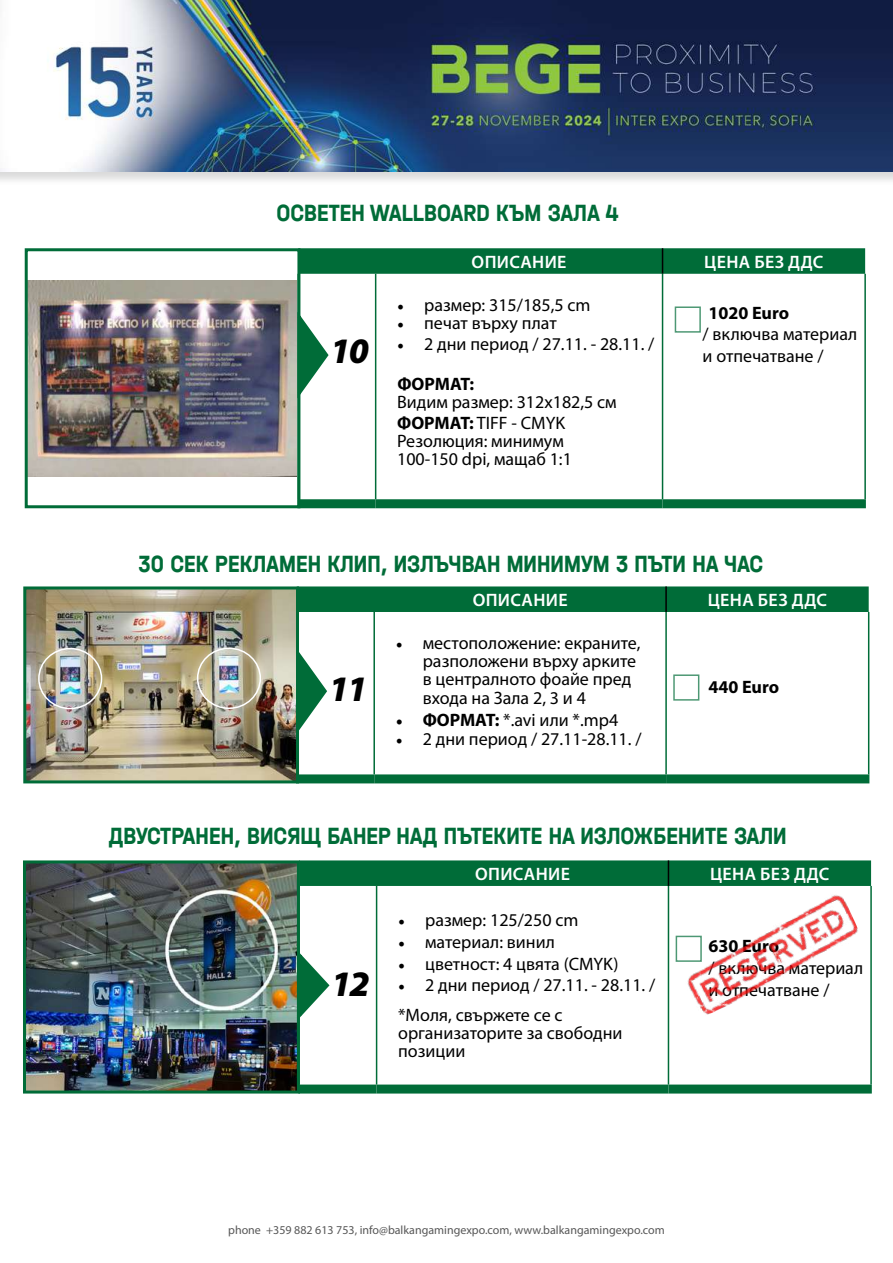
<style>
.page{position:relative;width:893px;height:1263px;background:#fff}
.page>*{position:absolute;margin:0;border:0;box-sizing:border-box;transform-origin:0 0}
.t1{font:italic 900 36px "Myriad Pro";color:#000}
.t2{font:700 24.75px "Halvar Mittel";color:#006c38;scale:.91 1}
.t3{font:18px/18.5px "Myriad Pro";color:#000}
.t4{font:600 18px "Myriad Pro";letter-spacing:.02em;color:#fff}
.t5{font:700 18px "Myriad Pro";color:#000}
.t6{font:12px "Myriad Pro";color:#575757}
.s1{font-family:"Minion Pro"}
.s2{font-weight:700}
.s3{font-family:"Minion Pro";font-weight:700}
</style>
<div class="page">
<div style="left:0;top:0;width:893px;height:186px;background:#000;opacity:.15"></div>
<img style="left:0;top:0;width:893px;height:171px">
<div style="left:299px;top:586px;width:570px;height:26px;background:#006c38"></div>
<hr style="left:665px;top:586px;width:2px;height:26px;background:#000">
<div style="left:296px;top:774px;width:78px;height:9px;background:#006c38"></div>
<div style="left:374px;top:774px;width:292px;height:9px;background:#006c38"></div>
<div style="left:666px;top:774px;width:203px;height:9px;background:#006c38"></div>
<hr style="left:373px;top:612px;width:2px;height:162px;background:#006c38">
<hr style="left:665px;top:612px;width:2px;height:162px;background:#006c38">
<hr style="left:868px;top:612px;width:1px;height:162px;background:#006c38">
<svg style="left:300px;top:248px;width:565px;height:26px;background:#046e3b"></svg>
<div style="left:297px;top:499px;width:79px;height:9px;background:#006c38"></div>
<div style="left:376px;top:499px;width:286px;height:9px;background:#006c38"></div>
<div style="left:662px;top:499px;width:204px;height:9px;background:#006c38"></div>
<hr style="left:375px;top:274px;width:1px;height:225px;background:#006c38">
<hr style="left:662px;top:274px;width:1px;height:225px;background:#006c38">
<hr style="left:864px;top:274px;width:2px;height:225px;background:#006c38">
<svg style="left:299px;top:652px;width:28px;height:79px"></svg>
<svg style="left:300px;top:312px;width:29px;height:91px"></svg>
<img style="left:27px;top:590px;width:268px;height:189px">
<div style="left:23px;top:586px;width:276px;height:197px;border:3px solid #006c38"></div>
<img style="left:29px;top:280px;width:267px;height:196px">
<div style="left:25px;top:248px;width:275px;height:260px;border:3px solid #006c38"></div>
<img style="left:31px;top:640px;width:79px;height:77px">
<div style="left:38px;top:648px;width:64px;height:61px;border:2px solid #fff;border-radius:50%"></div>
<img style="left:189px;top:640px;width:80px;height:77px">
<div style="left:197px;top:647px;width:64px;height:62px;border:2px solid #fff;border-radius:50%"></div>
<svg style="left:300px;top:860px;width:571px;height:26px;background:#046e3b"></svg>
<div style="left:298px;top:1084px;width:79px;height:9px;background:#006c38"></div>
<div style="left:377px;top:1084px;width:291px;height:9px;background:#006c38"></div>
<div style="left:668px;top:1084px;width:204px;height:9px;background:#006c38"></div>
<hr style="left:376px;top:886px;width:1px;height:198px;background:#006c38">
<hr style="left:668px;top:886px;width:1px;height:198px;background:#006c38">
<hr style="left:870px;top:886px;width:2px;height:198px;background:#006c38">
<svg style="left:300px;top:953px;width:30px;height:65px"></svg>
<img style="left:27px;top:864px;width:269px;height:225px">
<div style="left:23px;top:860px;width:277px;height:233px;border:3px solid #006c38"></div>
<img style="left:675px;top:895px;width:183px;height:120px">
<h2 class="t2" style="left:276px;top:198px;width:378px">ОСВЕТЕН WALLBOARD КЪМ ЗАЛА 4</h2>
<h1 class="t1" style="left:330px;top:327px;width:40px">10</h1>
<p class="t4" style="left:472px;top:250px;width:96px">ОПИСАНИЕ</p>
<p class="t4" style="left:704px;top:250px;width:121px">ЦЕНА БЕЗ ДДС</p>
<p class="t3" style="left:397px;top:295px;width:195px"><span class="s1">•</span> размер: 315/185,5 cm</p>
<p class="t3" style="left:397px;top:313px;width:161px"><span class="s1">•</span> печат върху плат</p>
<p class="t3" style="left:397px;top:324px;width:259px;line-height:39.6px"><span class="s1">•</span> 2 дни период / 27.11. - 28.11. /<br><span class="s2">ФОРМАТ:</span></p>
<p class="t3" style="left:397px;top:391px;width:221px;line-height:21.6px">Видим размер: 312х182,5 см<br><span class="s2">ФОРМАТ:</span> TIFF - CMYK</p>
<p class="t3" style="left:397px;top:432px;width:176px;line-height:18px">Резолюция: минимум<br>100-150 dpi, мащаб 1:1</p>
<p class="t5" style="left:708px;top:301px;width:82px">1020 Euro</p>
<p class="t3" style="left:703px;top:323px;width:156px;line-height:21.6px">/ включва материал и отпечатване /</p>
<h2 class="t2" style="left:139px;top:549px;width:688px">30 СЕК РЕКЛАМЕН КЛИП, ИЗЛЪЧВАН МИНИМУМ 3 ПЪТИ НА ЧАС</h2>
<h1 class="t1" style="left:329px;top:665px;width:40px">11</h1>
<p class="t4" style="left:473px;top:588px;width:96px">ОПИСАНИЕ</p>
<p class="t4" style="left:708px;top:588px;width:121px">ЦЕНА БЕЗ ДДС</p>
<p class="t3" style="left:423px;top:633px;width:219px;text-indent:-27px"><span class="s1">•</span> местоположение: екраните, разположени върху арките в централното фоайе пред входа на Зала 2, 3 и 4</p>
<p class="t3" style="left:396px;top:710px;width:224px"><span class="s3">•</span> <span class="s2">ФОРМАТ:</span> *.avi или *.mp4</p>
<p class="t3" style="left:396px;top:730px;width:247px"><span class="s1">•</span> 2 дни период / 27.11-28.11. /</p>
<p class="t5" style="left:708px;top:675px;width:72px">440 Euro</p>
<h2 class="t2" style="left:109px;top:821px;width:746px">ДВУСТРАНЕН, ВИСЯЩ БАНЕР НАД ПЪТЕКИТЕ НА ИЗЛОЖБЕНИТЕ ЗАЛИ</h2>
<p class="t4" style="left:475px;top:862px;width:96px">ОПИСАНИЕ</p>
<p class="t4" style="left:710px;top:862px;width:121px">ЦЕНА БЕЗ ДДС</p>
<h1 class="t1" style="left:331px;top:960px;width:40px">12</h1>
<p class="t3" style="left:398px;top:911px;width:182px"><span class="s1">•</span> размер: 125/250 cm</p>
<p class="t3" style="left:398px;top:932px;width:158px"><span class="s1">•</span> материал: винил</p>
<p class="t3" style="left:398px;top:954px;width:222px"><span class="s1">•</span> цветност: 4 цвята (CMYK)</p>
<p class="t3" style="left:398px;top:970px;width:259px;line-height:30px"><span class="s1">•</span> 2 дни период / 27.11. - 28.11. / *Моля, свържете се с</p>
<p class="t3" style="left:398px;top:1024px;width:226px;line-height:18px">организаторите за свободни позиции</p>
<p class="t5" style="left:708px;top:934px;width:72px">630 Euro</p>
<p class="t3" style="left:708px;top:957px;width:156px;line-height:21.6px">/ включва материал и отпечатване /</p>
<p class="t6" style="left:228px;top:1222px;width:438px">phone +359 882 613 753, info@balkangamingexpo.com, www.balkangamingexpo.com</p>
</div>
